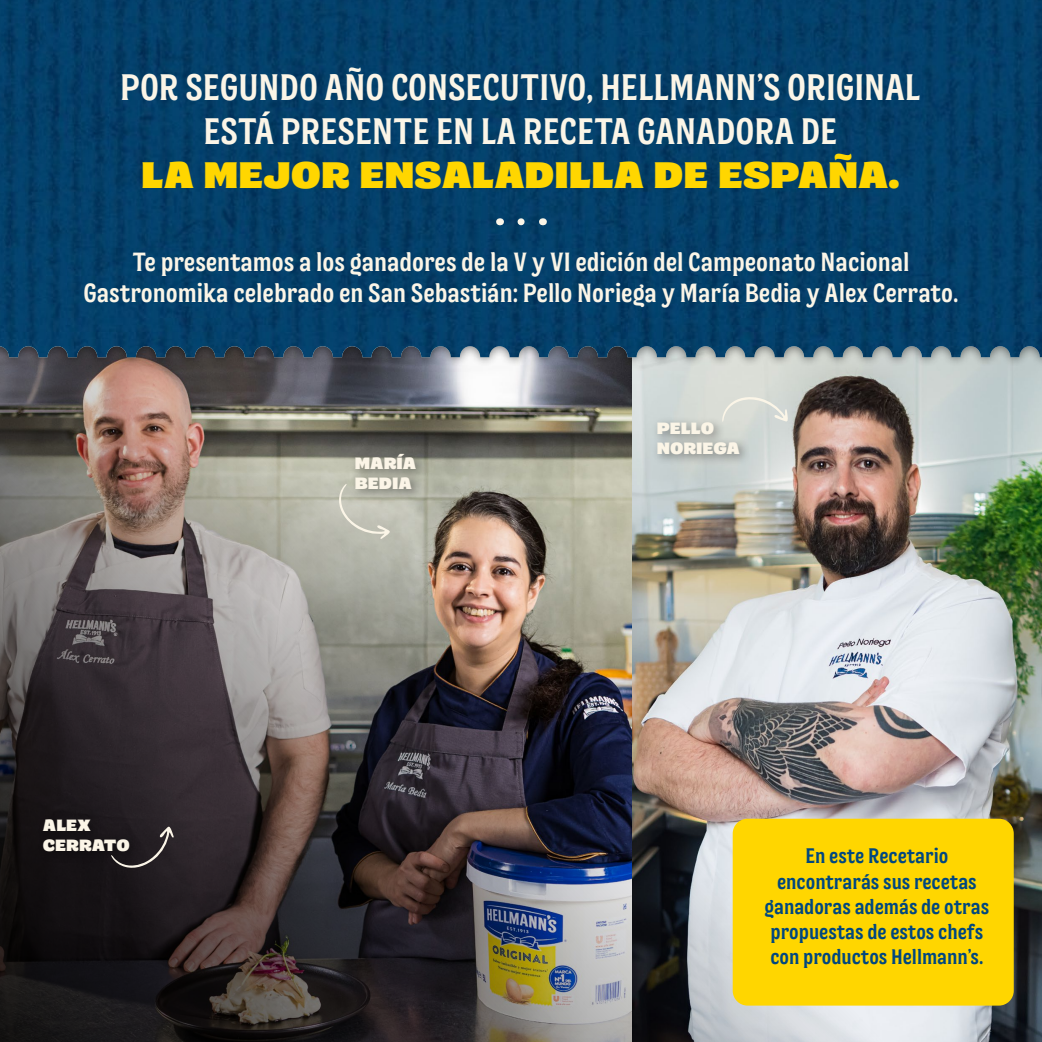
<style>
.page{position:relative;width:1042px;height:1042px;background:#fff}
.page>*{position:absolute;margin:0;border:0;box-sizing:border-box;transform-origin:0 0}
.t1{font:condensed 36.75px/44.1px "Dollop Serif";color:#fbf5e7;text-align:center}
.t2{font:expanded 36.75px "Dollop Serif";color:#ffd600}
.t3{font:condensed 26.25px/31.5px "Dollop Serif";color:#fbf5e7;text-align:center}
.t4{font:condensed 21px/25.2px "Dollop Serif";color:#00477f;text-align:center}
.t5{font:expanded 16.28px/19.4px "Dollop Serif";color:#fbf5e7}
</style>
<div class="page">
<img style="left:0;top:367px;width:1042px;height:675px">
<div style="left:0;top:0;width:1042px;height:367px;background:#000;opacity:.5"></div>
<img style="left:0;top:0;width:1042px;height:357px">
<svg style="left:521px;top:218px;width:11px;height:7px"></svg>
<div style="left:733px;top:819px;width:281px;height:186px;background:#ffd600;border-radius:15px"></div>
<div style="left:652px;top:416px;width:99px;height:51px;background:#000;opacity:.38"></div>
<div style="left:350px;top:449px;width:77px;height:53px;background:#000;opacity:.38"></div>
<div style="left:38px;top:813px;width:104px;height:51px;background:#151114"></div>
<svg style="left:722px;top:396px;width:66px;height:26px;background:#dbded7"></svg>
<svg style="left:339px;top:483px;width:51px;height:56px;background:#bfbfb3"></svg>
<svg style="left:111px;top:826px;width:63px;height:44px"></svg>
<h1 class="t1" style="left:120px;top:65px;width:802px">POR SEGUNDO AÑO CONSECUTIVO, HELLMANN’S ORIGINAL<br>ESTÁ PRESENTE EN LA RECETA GANADORA DE</h1>
<h1 class="t2" style="left:141px;top:152px;width:760px">LA MEJOR ENSALADILLA DE ESPAÑA.</h1>
<p class="t3" style="left:84px;top:246px;width:876px">Te presentamos a los ganadores de la V y VI edición del Campeonato Nacional<br>Gastronomika celebrado en San Sebastián: Pello Noriega y María Bedia y Alex Cerrato.</p>
<p class="t5" style="left:43px;top:815px;width:89px">ALEX<br>CERRATO</p>
<p class="t5" style="left:355px;top:453px;width:63px">MARÍA<br>BEDIA</p>
<p class="t5" style="left:657px;top:418px;width:85px">PELLO<br>NORIEGA</p>
<p class="t4" style="left:764px;top:843px;width:226px">En este Recetario encontrarás sus recetas ganadoras además de otras propuestas de estos chefs con productos Hellmann’s.</p>
</div>
